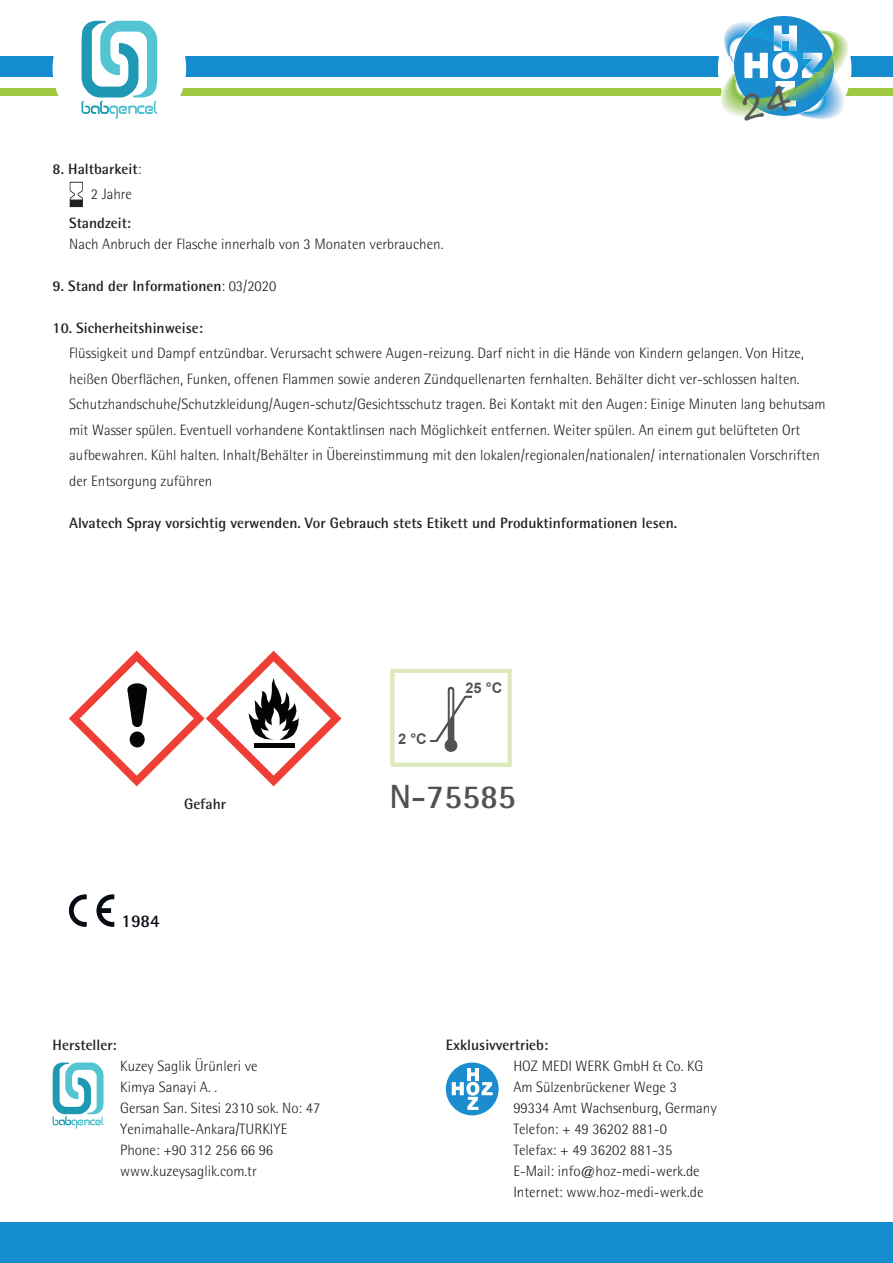
<style>
.page{position:relative;width:893px;height:1263px;background:#fff}
.page>*{position:absolute;margin:0;border:0;box-sizing:border-box;transform-origin:0 0}
.t1{font:700 33.45px "Rotis Semi Sans";color:#4f5153}
.t2{font:700 17.85px "Rotis Semi Sans";color:#070b14}
.t3{font:300 15px/21px "Rotis Semi Sans";color:#231f20}
.t4{font:700 15px/25.5px "Rotis Semi Sans";color:#231f20}
.t5{font:700 14.7px "Arial";color:#515453}
.s1{font-weight:300}
</style>
<div class="page">
<div style="left:0;top:88px;width:893px;height:8px;background:#a0c942"></div>
<div style="left:0;top:56px;width:893px;height:21px;background:#158cce"></div>
<div style="left:718px;top:2px;width:133px;height:133px;background:#fff;border-radius:50%"></div>
<div style="left:53px;top:2px;width:133px;height:133px;background:#fff;border-radius:50%"></div>
<img style="left:727px;top:22px;width:106px;height:97px">
<img style="left:735px;top:23px;width:97px;height:7px">
<img style="left:720px;top:30px;width:128px;height:87px">
<img style="left:734px;top:32px;width:100px;height:82px">
<img style="left:823px;top:61px;width:10px;height:42px">
<svg style="left:82px;top:21px;width:75px;height:98px"></svg>
<svg style="left:53px;top:1062px;width:51px;height:66px"></svg>
<div style="left:0;top:1222px;width:893px;height:41px;background:#158cce"></div>
<div style="left:446px;top:1062px;width:53px;height:53px;background:#1b8cce;border-radius:50%"></div>
<svg style="left:452px;top:1068px;width:41px;height:42px"></svg>
<svg style="left:70px;top:182px;width:13px;height:25px"></svg>
<svg style="left:69px;top:651px;width:272px;height:135px"></svg>
<svg style="left:390px;top:669px;width:122px;height:98px"></svg>
<svg style="left:69px;top:894px;width:18px;height:33px"></svg>
<svg style="left:96px;top:894px;width:18px;height:33px"></svg>
<svg style="left:742px;top:25px;width:81px;height:94px"></svg>
<p class="t4" style="left:91px;top:155px;width:52px;text-indent:-38px">8. Haltbarkeit<span class="s1">:<br>2 Jahre</span></p>
<p class="t4" style="left:69px;top:209px;width:63px">Standzeit:</p>
<p class="t3" style="left:69px;top:233px;width:376px">Nach Anbruch der Flasche innerhalb von 3 Monaten verbrauchen.</p>
<p class="t4" style="left:53px;top:272px;width:225px">9. Stand der Informationen<span class="s1">: 03/2020</span></p>
<p class="t4" style="left:53px;top:314px;width:152px">10. Sicherheitshinweise:</p>
<p class="t3" style="left:69px;top:340px;width:758px;line-height:25.5px">Flüssigkeit und Dampf entzündbar. Verursacht schwere Augen-reizung. Darf nicht in die Hände von Kindern gelangen. Von Hitze, heißen Oberflächen, Funken, offenen Flammen sowie anderen Zündquellenarten fernhalten. Behälter dicht ver-schlossen halten.<br>Schutzhandschuhe/Schutzkleidung/Augen-schutz/Gesichtsschutz tragen. Bei Kontakt mit den Augen: Einige Minuten lang behutsam mit Wasser spülen. Eventuell vorhandene Kontaktlinsen nach Möglichkeit entfernen. Weiter spülen. An einem gut belüfteten Ort aufbewahren. Kühl halten. Inhalt/Behälter in Übereinstimmung mit den lokalen/regionalen/nationalen/ internationalen Vorschriften der Entsorgung zuführen</p>
<p class="t4" style="left:69px;top:509px;width:609px">Alvatech Spray vorsichtig verwenden. Vor Gebrauch stets Etikett und Produktinformationen lesen.</p>
<p class="t4" style="left:184px;top:791px;width:44px">Gefahr</p>
<p class="t2" style="left:121px;top:910px;width:40px">1984</p>
<p class="t4" style="left:53px;top:1032px;width:66px">Hersteller:</p>
<p class="t3" style="left:120px;top:1055px;width:202px">Kuzey Saglik Ürünleri ve<br>Kimya Sanayi A.Ş.<br>Gersan San. Sitesi 2310 sok. No: 47<br>Yenimahalle-Ankara/TURKIYE<br>Phone: +90 312 256 66 96 www.kuzeysaglik.com.tr</p>
<p class="t5" style="left:398px;top:729px;width:30px">2 °C</p>
<p class="t5" style="left:465px;top:678px;width:38px">25 °C</p>
<h1 class="t1" style="left:389px;top:776px;width:128px">N-75585</h1>
<p class="t4" style="left:446px;top:1032px;width:104px">Exklusivvertrieb:</p>
<p class="t3" style="left:513px;top:1055px;width:205px">HOZ MEDI WERK GmbH &amp; Co. KG<br>Am Sülzenbrückener Wege 3<br>99334 Amt Wachsenburg, Germany<br>Telefon: + 49 36202 881-0<br>Telefax: + 49 36202 881-35<br>E-Mail: info@hoz-medi-werk.de<br>Internet: www.hoz-medi-werk.de</p>
</div>
